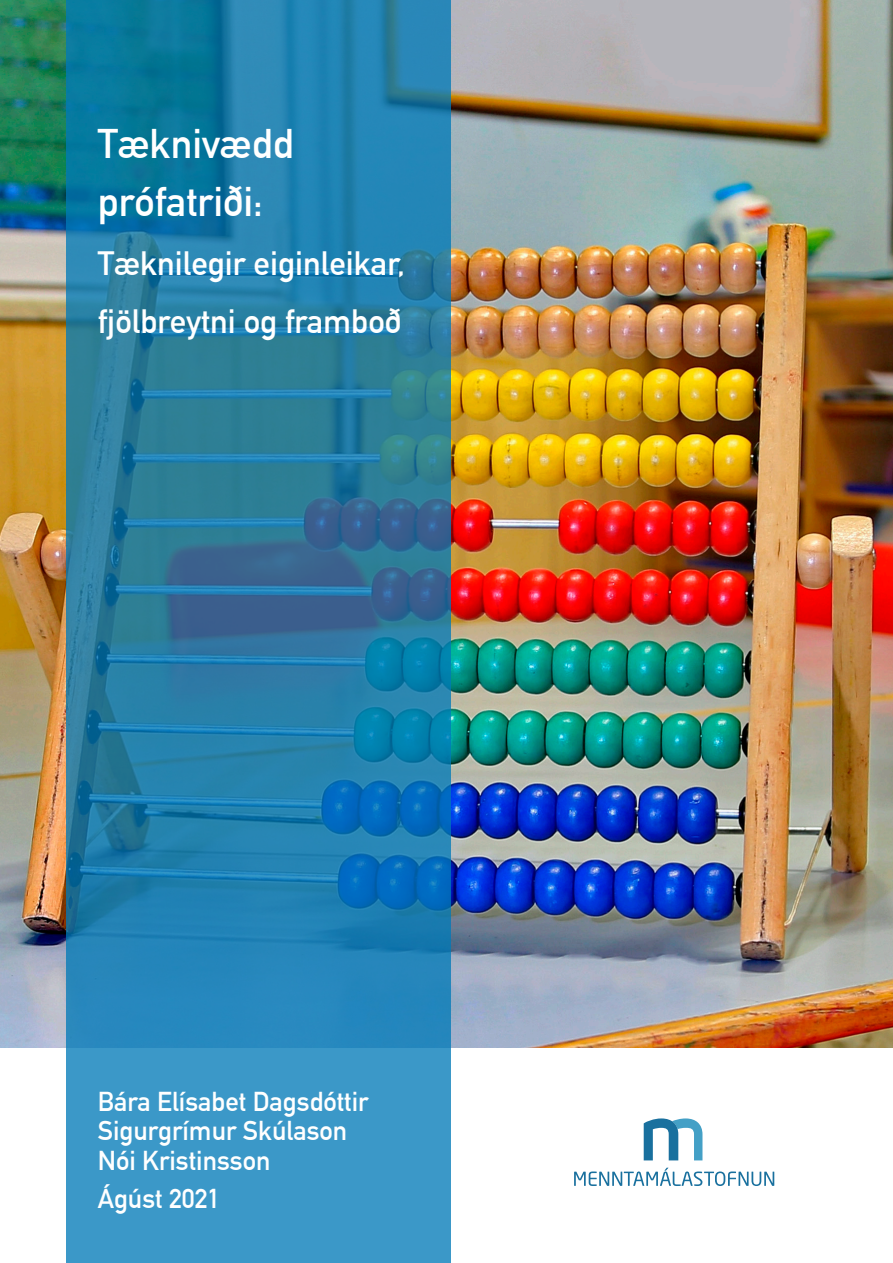
<style>
.page{position:relative;width:893px;height:1263px;background:#fff}
.page>*{position:absolute;margin:0;border:0;box-sizing:border-box;transform-origin:0 0}
.t1{font:700 40.5px/58.5px "DIN Alternate";color:#fff}
.t2{font:700 33px/58.5px "DIN Alternate";color:#fff}
.t3{font:700 26.7px/29.1px "DIN Alternate";color:#fff}
</style>
<div class="page">
<img style="left:0;top:0;width:893px;height:1047px">
<svg style="left:574px;top:1168px;width:200px;height:18px"></svg>
<svg style="left:644px;top:1118px;width:58px;height:42px"></svg>
<svg style="left:66px;top:0;width:384px;height:1263px;background:#2781ac"></svg>
<h1 class="t1" style="left:98px;top:111px;width:197px">Tæknivædd prófatriði:</h1>
<p class="t2" style="left:98px;top:232px;width:309px">Tæknilegir eiginleikar, fjölbreytni og framboð</p>
<p class="t3" style="left:98px;top:1085px;width:272px">Bára Elísabet Dagsdóttir<br>Sigurgrímur Skúlason<br>Nói Kristinsson</p>
<p class="t3" style="left:98px;top:1182px;width:124px">Ágúst 2021</p>
</div>
